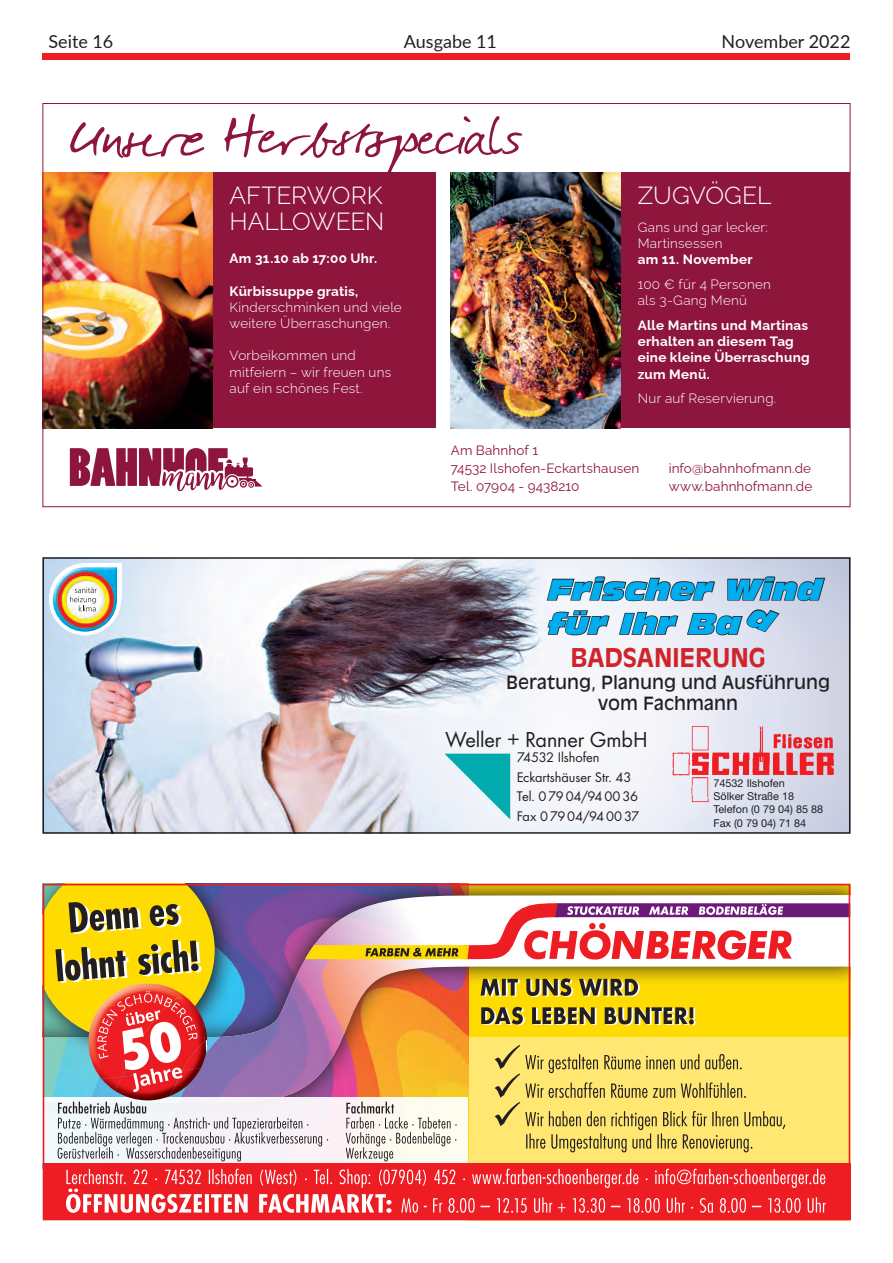
<style>
.page{position:relative;width:893px;height:1263px;background:#fff}
.page>*{position:absolute;margin:0;border:0;box-sizing:border-box;transform-origin:0 0}
.t1{font:69px "Darkwoman";letter-spacing:-.005em;color:#8e163d}
.t2{font:italic 28.5px/34.2px "Antique Olive Nord";color:#00aeef}
.t3{font:700 25.5px "Antique Olive";color:#d1232a}
.t4{font:300 24.75px/25.5px "Raleway";letter-spacing:-.005em;color:#fff}
.t5{font:22.5px "Futura Boo";letter-spacing:-.005em;color:#231f20}
.t6{font:18px/21.6px "Antique Olive";color:#231f20;text-align:center}
.t7{font:18px "Lato";color:#231f20}
.t8{font:14.4px/19.5px "Futura Boo";letter-spacing:-.005em;color:#231f20}
.t9{font:300 13.5px/16.2px "Raleway";letter-spacing:.02em;color:#fff}
.t10{font:700 13.5px/16.2px "Raleway";letter-spacing:.02em;color:#fff}
.t11{font:13.5px/18px "Raleway";letter-spacing:.01em;color:#8e163d}
.t12{font:10.95px/13px "Helvetica Neue";color:#231f20}
</style>
<div class="page">
<div style="left:43px;top:54px;width:807px;height:6px;background:#ee1d23"></div>
<div style="left:213px;top:173px;width:223px;height:255px;background:#8e163d"></div>
<div style="left:621px;top:173px;width:229px;height:255px;background:#8e163d"></div>
<img style="left:45px;top:173px;width:168px;height:255px">
<img style="left:451px;top:173px;width:170px;height:255px">
<svg style="left:70px;top:448px;width:193px;height:43px"></svg>
<img style="left:46px;top:560px;width:801px;height:271px">
<div style="left:43px;top:557px;width:807px;height:277px;border:2px solid #231f20"></div>
<img style="left:665px;top:725px;width:171px;height:79px">
<svg style="left:444px;top:754px;width:66px;height:65px"></svg>
<div style="left:84px;top:563px;width:37px;height:37px;background:#fff"></div>
<div style="left:49px;top:563px;width:72px;height:72px;background:#fff;border-radius:50%"></div>
<img style="left:53px;top:567px;width:64px;height:65px">
<div style="left:468px;top:884px;width:382px;height:336px;background:#ffe772"></div>
<svg style="left:237px;top:887px;width:610px;height:237px"></svg>
<svg style="left:468px;top:966px;width:379px;height:137px;fill:#ffdc01"></svg>
<img style="left:46px;top:895px;width:422px;height:202px">
<svg style="left:305px;top:893px;width:542px;height:73px;background:#e0b1b3"></svg>
<div style="left:43px;top:1163px;width:807px;height:57px;background:#ee1d23"></div>
<svg style="left:215px;top:887px;width:22px;height:175px;background:#4d78b1"></svg>
<svg style="left:66px;top:1169px;width:760px;height:44px"></svg>
<svg style="left:481px;top:1007px;width:215px;height:18px;background:#91833d"></svg>
<svg style="left:481px;top:978px;width:159px;height:19px;background:#98893a"></svg>
<div style="left:43px;top:1097px;width:425px;height:66px;background:linear-gradient(to right,#eff4fd,#fff6ee)"></div>
<svg style="left:58px;top:1101px;width:270px;height:60px"></svg>
<svg style="left:346px;top:1101px;width:111px;height:60px"></svg>
<div style="left:43px;top:884px;width:807px;height:336px;border:2px solid #ee1d23"></div>
<img style="left:183px;top:1095px;width:18px;height:1px">
<img style="left:115px;top:1095px;width:68px;height:5px">
<img style="left:117px;top:1095px;width:38px;height:5px">
<svg style="left:43px;top:884px;width:172px;height:211px;background:#c59648"></svg>
<svg style="left:495px;top:1045px;width:290px;height:107px"></svg>
<svg style="left:546px;top:576px;width:280px;height:136px"></svg>
<h3 class="t7" style="left:48px;top:29px;width:66px">Seite 16</h3>
<h3 class="t7" style="left:404px;top:29px;width:95px">Ausgabe 11</h3>
<h3 class="t7" style="left:722px;top:29px;width:130px">November 2022</h3>
<h1 class="t1" style="left:70px;top:91px;width:452px">Unsere Herbstspecials</h1>
<h3 class="t4" style="left:230px;top:180px;width:156px">AFTERWORK<br>HALLOWEEN</h3>
<h3 class="t4" style="left:638px;top:180px;width:135px">ZUGVÖGEL</h3>
<p class="t10" style="left:230px;top:249px;width:149px">Am 31.10 ab 17:00 Uhr.</p>
<p class="t10" style="left:230px;top:281px;width:130px">Kürbissuppe gratis,</p>
<p class="t9" style="left:230px;top:297px;width:174px">Kinderschminken und viele weitere Überraschungen.</p>
<p class="t9" style="left:230px;top:346px;width:163px">Vorbeikommen und mitfeiern – wir freuen uns auf ein schönes Fest.</p>
<p class="t9" style="left:638px;top:218px;width:132px">Gans und gar lecker:<br>Martinsessen</p>
<p class="t10" style="left:638px;top:250px;width:116px">am 11. November</p>
<p class="t9" style="left:638px;top:275px;width:135px">100 € für 4 Personen als 3-Gang Menü</p>
<p class="t10" style="left:638px;top:316px;width:173px">Alle Martins und Martinas erhalten an diesem Tag eine kleine Überraschung zum Menü.</p>
<p class="t9" style="left:638px;top:389px;width:140px">Nur auf Reservierung.</p>
<p class="t11" style="left:451px;top:439px;width:190px">Am Bahnhof 1<br>74532 Ilshofen-Eckartshausen<br>Tel. 07904 - 9438210</p>
<p class="t11" style="left:669px;top:457px;width:145px">info@bahnhofmann.de www.bahnhofmann.de</p>
<h2 class="t2" style="left:549px;top:572px;width:275px">Frischer Wind für Ihr Ba</h2>
<h3 class="t3" style="left:570px;top:642px;width:197px">BADSANIERUNG</h3>
<h3 class="t6" style="left:506px;top:670px;width:326px">Beratung, Planung und Ausführung vom Fachmann</h3>
<h3 class="t5" style="left:445px;top:726px;width:204px">Weller + Ranner GmbH</h3>
<p class="t8" style="left:517px;top:748px;width:124px">74532 Ilshofen<br>Eckartshäuser Str. 43<br>Tel. 0 79 04/94 00 36<br>Fax 0 79 04/94 00 37</p>
<p class="t12" style="left:713px;top:777px;width:111px">74532 Ilshofen<br>Sölker Straße 18<br>Telefon (0 79 04) 85 88<br>Fax (0 79 04) 71 84</p>
</div>
